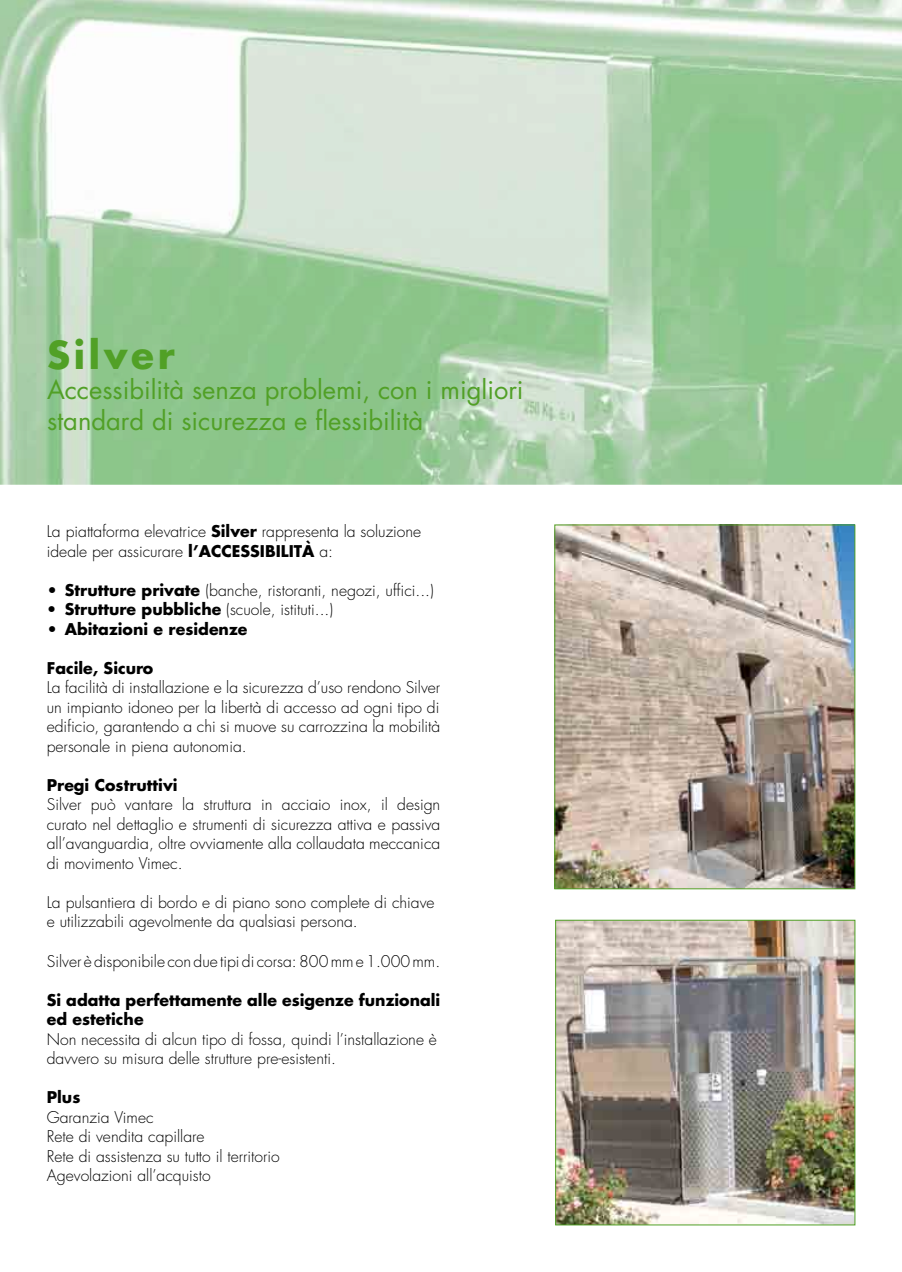
<style>
.page{position:relative;width:902px;height:1272px;background:#fff}
.page>*{position:absolute;margin:0;border:0;box-sizing:border-box;transform-origin:0 0}
.t1{font:700 37.5px "Futura";letter-spacing:.1em;color:#51a026}
.t2{font:25.5px/30.6px "Futura";color:#51a026}
.t3{font:300 15.75px/19.5px "Futura";color:#000}
.t4{font:700 15.75px/19.5px "Futura";color:#000}
.s1{font-weight:700}
</style>
<div class="page">
<img style="left:0;top:0;width:901px;height:485px">
<img style="left:556px;top:526px;width:297px;height:361px">
<div style="left:554px;top:524px;width:301px;height:365px;border:1px solid #51a026"></div>
<img style="left:557px;top:922px;width:296px;height:301px">
<div style="left:555px;top:920px;width:300px;height:305px;border:1px solid #51a026"></div>
<h1 class="t1" style="left:47px;top:328px;width:129px">Silver</h1>
<h2 class="t2" style="left:47px;top:374px;width:478px">Accessibilità senza problemi, con i migliori standard di sicurezza e flessibilità</h2>
<p class="t3" style="left:47px;top:522px;width:376px">La piattaforma elevatrice <span class="s1">Silver</span> rappresenta la soluzione ideale per assicurare <span class="s1">l’ACCESSIBILITÀ</span> a:</p>
<p class="t3" style="left:47px;top:580px;width:388px"><span class="s1">• Strutture private</span> (banche, ristoranti, negozi, uffici...)</p>
<p class="t3" style="left:47px;top:600px;width:288px">• <span class="s1">Strutture pubbliche</span> (scuole, istituti...)</p>
<p class="t4" style="left:47px;top:618px;width:202px">• Abitazioni e residenze</p>
<p class="t4" style="left:47px;top:657px;width:108px">Facile, Sicuro</p>
<p class="t3" style="left:47px;top:678px;width:395px;text-align:justify">La facilità di installazione e la sicurezza d’uso rendono Silver un impianto idoneo per la libertà di accesso ad ogni tipo di edificio, garantendo a chi si muove su carrozzina la mobilità personale in piena autonomia.</p>
<p class="t4" style="left:47px;top:774px;width:132px">Pregi Costruttivi</p>
<p class="t3" style="left:47px;top:795px;width:395px;text-align:justify">Silver può vantare la struttura in acciaio inox, il design curato nel dettaglio e strumenti di sicurezza attiva e passiva all’avanguardia, oltre ovviamente alla collaudata meccanica di movimento Vimec.</p>
<p class="t3" style="left:47px;top:892px;width:389px">La pulsantiera di bordo e di piano sono complete di chiave e utilizzabili agevolmente da qualsiasi persona.</p>
<p class="t3" style="left:47px;top:951px;width:395px">Silver è disponibile con due tipi di corsa: 800 mm e 1.000 mm.</p>
<p class="t4" style="left:47px;top:989px;width:395px">Si adatta perfettamente alle esigenze funzionali ed estetiche</p>
<p class="t3" style="left:47px;top:1029px;width:391px">Non necessita di alcun tipo di fossa, quindi l’installazione è davvero su misura delle strutture pre-esistenti.</p>
<p class="t4" style="left:47px;top:1086px;width:35px">Plus</p>
<p class="t3" style="left:47px;top:1107px;width:234px">Garanzia Vimec<br>Rete di vendita capillare<br>Rete di assistenza su tutto il territorio<br>Agevolazioni all’acquisto</p>
</div>
